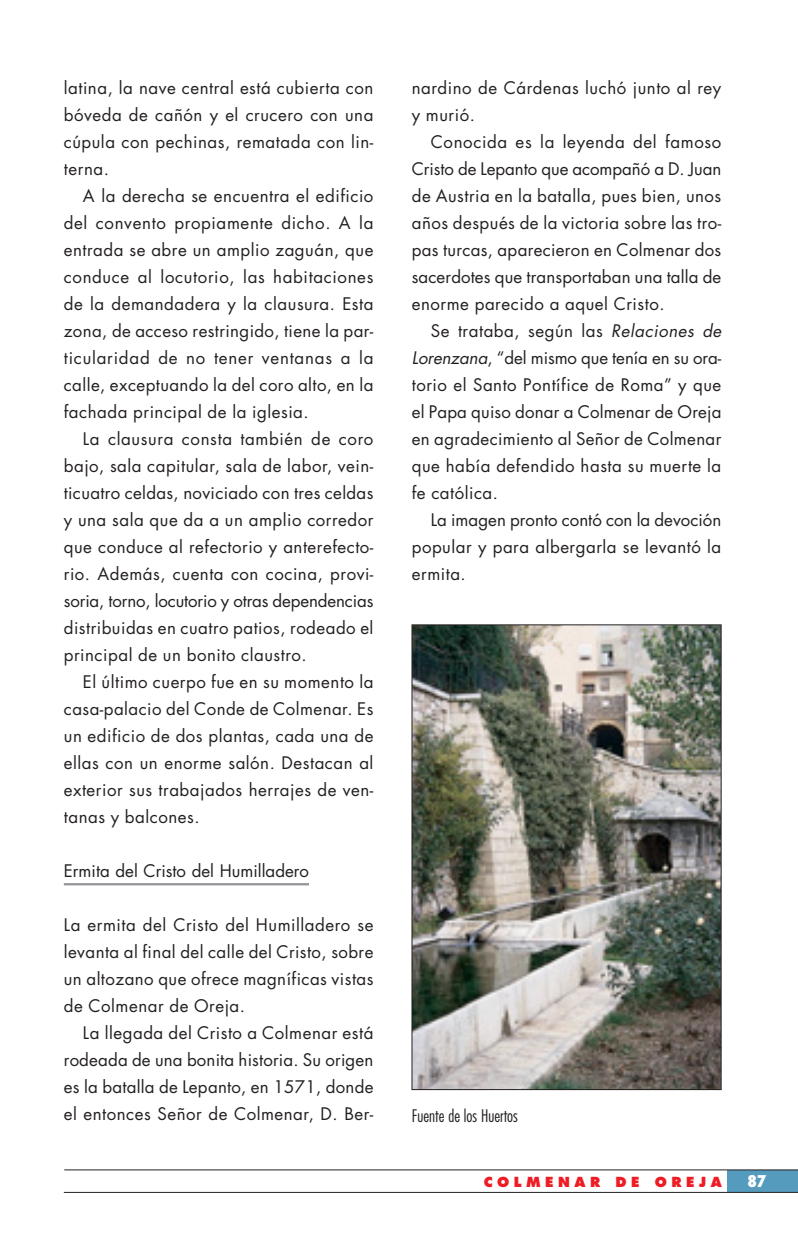
<style>
.page{position:relative;width:798px;height:1244px;background:#fff}
.page>*{position:absolute;margin:0;border:0;box-sizing:border-box;transform-origin:0 0}
.t1{font:16.88px "Futura";letter-spacing:.03em;color:#231f1f}
.t2{font:16.88px "Futura";letter-spacing:-.005em;color:#231f1f}
.t3{font:16.88px "Futura";letter-spacing:.01em;color:#231f1f}
.t4{font:16.88px "Futura";color:#231f1f}
.t5{font:16.88px "Futura";letter-spacing:-.01em;color:#231f1f}
.t6{font:16.88px "Futura";letter-spacing:.005em;color:#231f1f}
.t7{font:300 condensed 16.88px "Futura";color:#231f1f}
.t8{font:800 condensed 15.75px "Futura";color:#fff}
.t9{font:800 13.5px "Futura";letter-spacing:.33em;color:#ee1c24}
.s1{font-style:italic}
</style>
<div class="page">
<div style="left:727px;top:1170px;width:70px;height:22px;background:#559bbe"></div>
<hr style="left:64px;top:1192px;width:733px;height:1px;background:#231f1f">
<hr style="left:64px;top:1169px;width:733px;height:1px;background:#231f1f">
<hr style="left:64px;top:883px;width:245px;height:2px;background:#939497">
<img style="left:413px;top:626px;width:306px;height:462px">
<div style="left:411px;top:624px;width:310px;height:466px;border:1px solid #231f1f"></div>
<p class="t1" style="left:64px;top:80px;width:311px">latina, la nave central está cubierta con</p>
<p class="t1" style="left:64px;top:107px;width:311px">bóveda de cañón y el crucero con una</p>
<p class="t1" style="left:64px;top:134px;width:311px">cúpula con pechinas, rematada con lin-</p>
<p class="t1" style="left:64px;top:161px;width:47px">terna.</p>
<p class="t1" style="left:83px;top:188px;width:292px">A la derecha se encuentra el edificio</p>
<p class="t1" style="left:64px;top:215px;width:311px">del convento propiamente dicho. A la</p>
<p class="t1" style="left:64px;top:242px;width:311px">entrada se abre un amplio zaguán, que</p>
<p class="t1" style="left:64px;top:269px;width:311px">conduce al locutorio, las habitaciones</p>
<p class="t1" style="left:64px;top:296px;width:311px">de la demandadera y la clausura. Esta</p>
<p class="t1" style="left:64px;top:323px;width:311px">zona, de acceso restringido, tiene la par-</p>
<p class="t1" style="left:64px;top:350px;width:311px">ticularidad de no tener ventanas a la</p>
<p class="t1" style="left:64px;top:377px;width:311px">calle, exceptuando la del coro alto, en la</p>
<p class="t1" style="left:64px;top:404px;width:246px">fachada principal de la iglesia.</p>
<p class="t1" style="left:83px;top:431px;width:292px">La clausura consta también de coro</p>
<p class="t1" style="left:64px;top:458px;width:311px">bajo, sala capitular, sala de labor, vein-</p>
<p class="t1" style="left:64px;top:485px;width:311px">ticuatro celdas, noviciado con tres celdas</p>
<p class="t1" style="left:64px;top:512px;width:311px">y una sala que da a un amplio corredor</p>
<p class="t1" style="left:64px;top:539px;width:311px">que conduce al refectorio y anterefecto-</p>
<p class="t1" style="left:64px;top:566px;width:311px">rio. Además, cuenta con cocina, provi-</p>
<p class="t5" style="left:64px;top:593px;width:311px">soria, torno, locutorio y otras dependencias</p>
<p class="t1" style="left:64px;top:620px;width:311px">distribuidas en cuatro patios, rodeado el</p>
<p class="t1" style="left:64px;top:647px;width:244px">principal de un bonito claustro.</p>
<p class="t1" style="left:83px;top:674px;width:292px">El último cuerpo fue en su momento la</p>
<p class="t1" style="left:64px;top:701px;width:311px">casa-palacio del Conde de Colmenar. Es</p>
<p class="t1" style="left:64px;top:728px;width:311px">un edificio de dos plantas, cada una de</p>
<p class="t1" style="left:64px;top:755px;width:311px">ellas con un enorme salón. Destacan al</p>
<p class="t1" style="left:64px;top:782px;width:311px">exterior sus trabajados herrajes de ven-</p>
<p class="t1" style="left:64px;top:809px;width:137px">tanas y balcones.</p>
<p class="t4" style="left:64px;top:863px;width:246px">Ermita del Cristo del Humilladero</p>
<p class="t1" style="left:64px;top:917px;width:311px">La ermita del Cristo del Humilladero se</p>
<p class="t1" style="left:64px;top:944px;width:311px">levanta al final del calle del Cristo, sobre</p>
<p class="t1" style="left:64px;top:971px;width:311px">un altozano que ofrece magníficas vistas</p>
<p class="t1" style="left:64px;top:998px;width:183px">de Colmenar de Oreja.</p>
<p class="t1" style="left:83px;top:1025px;width:292px">La llegada del Cristo a Colmenar está</p>
<p class="t3" style="left:64px;top:1052px;width:311px">rodeada de una bonita historia. Su origen</p>
<p class="t1" style="left:64px;top:1079px;width:311px">es la batalla de Lepanto, en 1571, donde</p>
<p class="t1" style="left:64px;top:1106px;width:311px">el entonces Señor de Colmenar, D. Ber-</p>
<p class="t1" style="left:411px;top:80px;width:311px">nardino de Cárdenas luchó junto al rey</p>
<p class="t1" style="left:411px;top:107px;width:65px">y murió.</p>
<p class="t1" style="left:431px;top:134px;width:292px">Conocida es la leyenda del famoso</p>
<p class="t2" style="left:411px;top:161px;width:311px">Cristo de Lepanto que acompañó a D. Juan</p>
<p class="t1" style="left:411px;top:188px;width:311px">de Austria en la batalla, pues bien, unos</p>
<p class="t1" style="left:411px;top:215px;width:311px">años después de la victoria sobre las tro-</p>
<p class="t1" style="left:411px;top:242px;width:311px">pas turcas, aparecieron en Colmenar dos</p>
<p class="t6" style="left:411px;top:269px;width:311px">sacerdotes que transportaban una talla de</p>
<p class="t1" style="left:411px;top:296px;width:254px">enorme parecido a aquel Cristo.</p>
<p class="t1" style="left:431px;top:323px;width:292px">Se trataba, según las <span class="s1">Relaciones de</span></p>
<p class="t2" style="left:411px;top:350px;width:311px"><span class="s1">Lorenzana</span>, “del mismo que tenía en su ora-</p>
<p class="t1" style="left:411px;top:377px;width:311px">torio el Santo Pontífice de Roma” y que</p>
<p class="t3" style="left:411px;top:404px;width:311px">el Papa quiso donar a Colmenar de Oreja</p>
<p class="t1" style="left:411px;top:431px;width:311px">en agradecimiento al Señor de Colmenar</p>
<p class="t1" style="left:411px;top:458px;width:311px">que había defendido hasta su muerte la</p>
<p class="t1" style="left:411px;top:485px;width:88px">fe católica.</p>
<p class="t4" style="left:431px;top:512px;width:292px">La imagen pronto contó con la devoción</p>
<p class="t1" style="left:411px;top:539px;width:311px">popular y para albergarla se levantó la</p>
<p class="t1" style="left:411px;top:566px;width:56px">ermita.</p>
<p class="t7" style="left:411px;top:1109px;width:108px">Fuente de los Huertos</p>
<p class="t9" style="left:483px;top:1176px;width:239px">COLMENAR DE OREJA</p>
<p class="t8" style="left:747px;top:1174px;width:21px">87</p>
</div>
